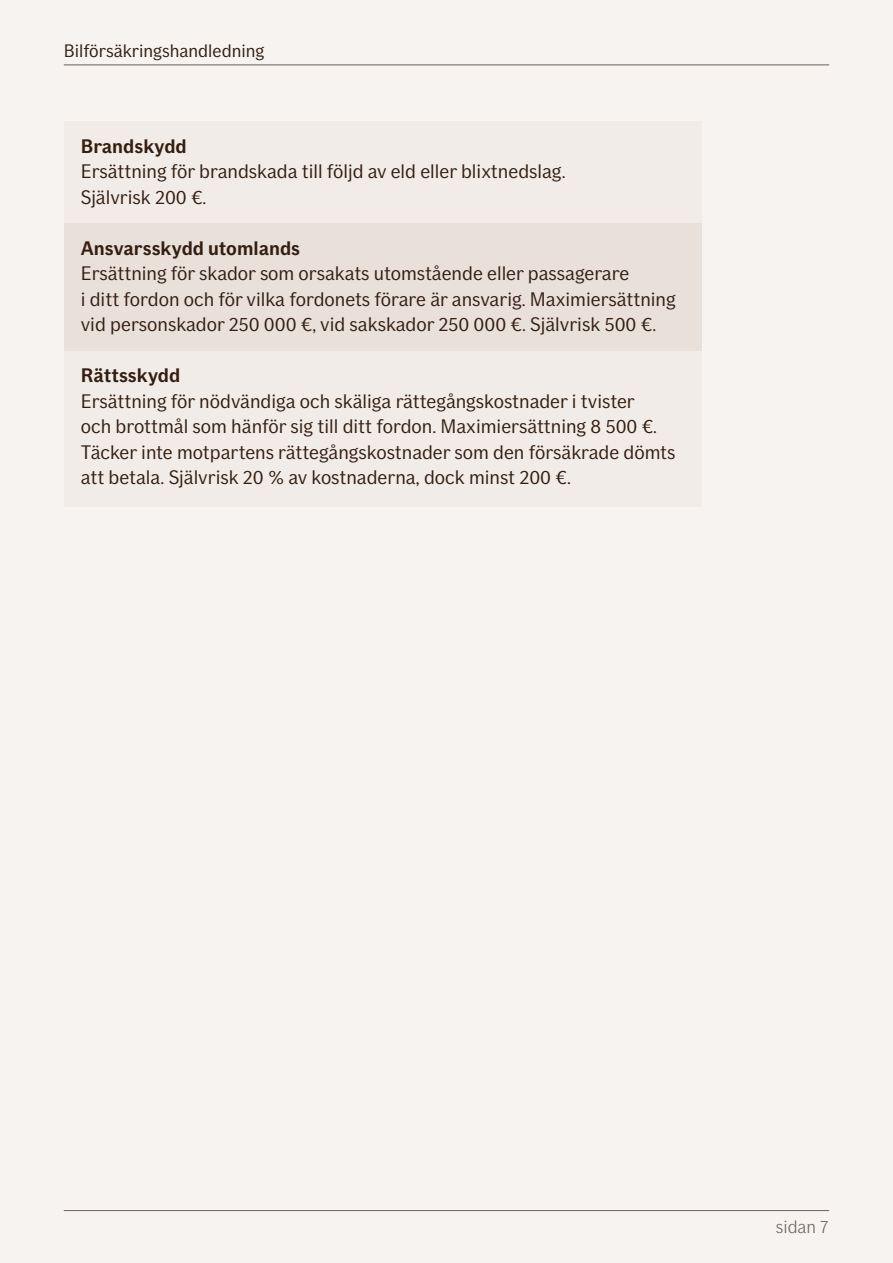
<style>
.page{position:relative;width:893px;height:1263px;background:#f6f3f0}
.page>*{position:absolute;margin:0;border:0;box-sizing:border-box;transform-origin:0 0}
.t1{font:19.5px/25.5px "If Sans";color:#331e11}
.t2{font:700 19.5px "If Sans";color:#331e11}
.t3{font:18px "If Sans";color:#331e11}
.t4{font:300 18px "If Sans";color:#6e625e}
</style>
<div class="page">
<hr style="left:64px;top:64px;width:765px;height:1px;background:#6e625e">
<hr style="left:64px;top:1210px;width:765px;height:1px;background:#6e625e">
<div style="left:64px;top:121px;width:638px;height:105px;background:#f1ece8"></div>
<div style="left:64px;top:223px;width:638px;height:130px;background:#e8e0d9"></div>
<div style="left:64px;top:351px;width:638px;height:155px;background:#f1ece8"></div>
<p class="t3" style="left:64px;top:40px;width:202px">Bilförsäkringshandledning</p>
<p class="t2" style="left:81px;top:135px;width:108px">Brandskydd</p>
<p class="t1" style="left:81px;top:159px;width:486px">Ersättning för brandskada till följd av eld eller blixtnedslag.<br>Självrisk 200 €.</p>
<p class="t2" style="left:81px;top:237px;width:221px">Ansvarsskydd utomlands</p>
<p class="t1" style="left:81px;top:261px;width:596px">Ersättning för skador som orsakats utomstående eller passagerare<br>i ditt fordon och för vilka fordonets förare är ansvarig. Maximiersättning vid personskador 250 000 €, vid sakskador 250 000 €. Självrisk 500 €.</p>
<p class="t2" style="left:81px;top:364px;width:101px">Rättsskydd</p>
<p class="t1" style="left:81px;top:388px;width:596px">Ersättning för nödvändiga och skäliga rättegångskostnader i tvister<br>och brottmål som hänför sig till ditt fordon. Maximiersättning 8 500 €.<br>Täcker inte motpartens rättegångskostnader som den försäkrade dömts att betala. Självrisk 20 % av kostnaderna, dock minst 200 €.</p>
<p class="t4" style="left:776px;top:1217px;width:54px">sidan 7</p>
</div>
